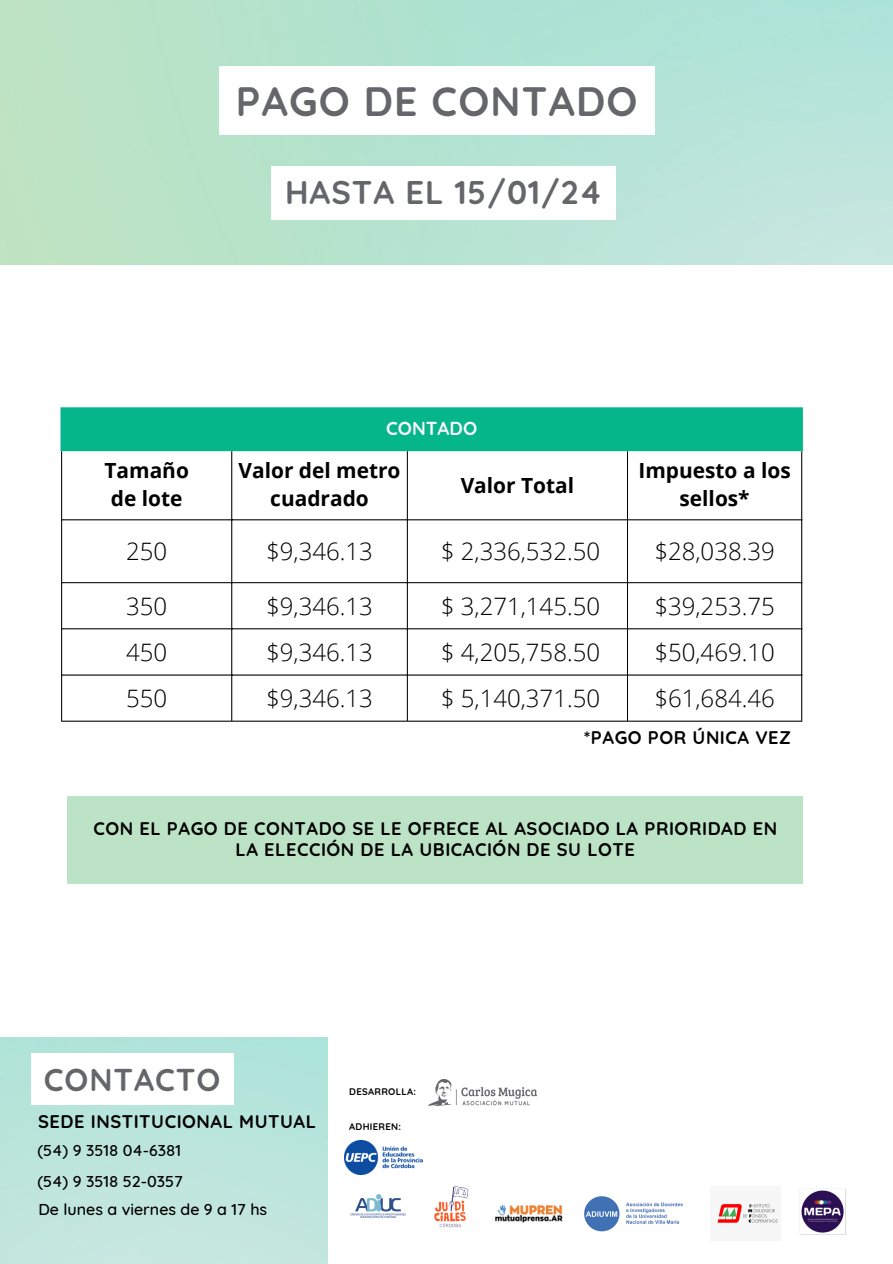
<style>
.page{position:relative;width:893px;height:1264px;background:#fff}
.page>*{position:absolute;margin:0;border:0;box-sizing:border-box;transform-origin:0 0}
.t1{font:700 40.95px "Quicksand";letter-spacing:.03em;color:#65666a}
.t2{font:700 32.7px "Quicksand";letter-spacing:.03em;color:#65666a}
.t3{font:700 31.5px "Quicksand";letter-spacing:.03em;color:#65666a}
.t4{font:300 24px "Open Sans";color:#000}
.t5{font:700 20.85px/28.2px "Open Sans";color:#000;text-align:center}
.t6{font:700 18.75px "Quicksand";color:#faf4ff}
.t7{font:700 18.3px/21.3px "Quicksand";letter-spacing:.03em;color:#000;text-align:center}
.t8{font:500 16.05px "Quicksand";color:#000}
.t9{font:700 9.6px "Quicksand";letter-spacing:.03em;color:#000}
</style>
<div class="page">
<div style="left:61px;top:408px;width:741px;height:42px;background:#05b68a"></div>
<hr style="left:61px;top:451px;width:1px;height:269px;background:#000">
<hr style="left:231px;top:451px;width:1px;height:269px;background:#000">
<hr style="left:407px;top:451px;width:1px;height:269px;background:#000">
<hr style="left:627px;top:451px;width:1px;height:269px;background:#000">
<hr style="left:801px;top:451px;width:1px;height:269px;background:#000">
<hr style="left:61px;top:519px;width:741px;height:1px;background:#000">
<hr style="left:61px;top:582px;width:741px;height:1px;background:#000">
<hr style="left:61px;top:628px;width:741px;height:1px;background:#000">
<hr style="left:61px;top:674px;width:741px;height:1px;background:#000">
<hr style="left:61px;top:720px;width:741px;height:1px;background:#000">
<hr style="left:60px;top:409px;width:3px;height:40px;background:#05b68a">
<hr style="left:60px;top:407px;width:742px;height:2px;background:#05b68a">
<hr style="left:60px;top:449px;width:742px;height:2px;background:#05b68a">
<div style="left:68px;top:796px;width:734px;height:87px;background:#bce3c5"></div>
<img style="left:428px;top:1079px;width:108px;height:26px">
<img style="left:494px;top:1204px;width:69px;height:19px">
<img style="left:434px;top:1186px;width:35px;height:42px">
<img style="left:344px;top:1140px;width:79px;height:34px">
<img style="left:350px;top:1194px;width:56px;height:24px">
<img style="left:800px;top:1189px;width:46px;height:46px">
<img style="left:584px;top:1196px;width:99px;height:36px">
<img style="left:717px;top:1203px;width:61px;height:20px">
<p class="t1" style="left:236px;top:75px;width:403px">PAGO DE CONTADO</p>
<p class="t2" style="left:285px;top:171px;width:319px">HASTA EL 15/01/24</p>
<p class="t5" style="left:104px;top:456px;width:86px">Tamaño</p>
<p class="t5" style="left:111px;top:484px;width:73px">de lote</p>
<p class="t6" style="left:386px;top:416px;width:93px">CONTADO</p>
<p class="t5" style="left:238px;top:456px;width:163px">Valor del metro cuadrado</p>
<p class="t5" style="left:460px;top:470px;width:115px">Valor Total</p>
<p class="t5" style="left:638px;top:456px;width:154px">Impuesto a los sellos*</p>
<p class="t4" style="left:126px;top:534px;width:43px">250</p>
<p class="t4" style="left:266px;top:534px;width:108px">$9,346.13</p>
<p class="t4" style="left:441px;top:534px;width:161px">$ 2,336,532.50</p>
<p class="t4" style="left:654px;top:534px;width:122px">$28,038.39</p>
<p class="t4" style="left:126px;top:589px;width:43px">350</p>
<p class="t4" style="left:266px;top:589px;width:108px">$9,346.13</p>
<p class="t4" style="left:441px;top:589px;width:161px">$ 3,271,145.50</p>
<p class="t4" style="left:654px;top:589px;width:122px">$39,253.75</p>
<p class="t4" style="left:126px;top:635px;width:43px">450</p>
<p class="t4" style="left:266px;top:635px;width:108px">$9,346.13</p>
<p class="t4" style="left:441px;top:635px;width:161px">$ 4,205,758.50</p>
<p class="t4" style="left:654px;top:635px;width:122px">$50,469.10</p>
<p class="t4" style="left:126px;top:681px;width:43px">550</p>
<p class="t4" style="left:266px;top:681px;width:108px">$9,346.13</p>
<p class="t4" style="left:441px;top:681px;width:161px">$ 5,140,371.50</p>
<p class="t4" style="left:654px;top:681px;width:122px">$61,684.46</p>
<p class="t7" style="left:583px;top:726px;width:209px">*PAGO POR ÚNICA VEZ</p>
<p class="t7" style="left:93px;top:817px;width:685px">CON EL PAGO DE CONTADO SE LE OFRECE AL ASOCIADO LA PRIORIDAD EN<br>LA ELECCIÓN DE LA UBICACIÓN DE SU LOTE</p>
<p class="t3" style="left:44px;top:1059px;width:178px">CONTACTO</p>
<p class="t7" style="left:38px;top:1110px;width:279px">SEDE INSTITUCIONAL MUTUAL</p>
<p class="t8" style="left:37px;top:1139px;width:145px">(54) 9 3518 04-6381</p>
<p class="t8" style="left:37px;top:1171px;width:147px">(54) 9 3518 52-0357</p>
<p class="t8" style="left:38px;top:1198px;width:230px">De lunes a viernes de 9 a 17 hs</p>
<p class="t9" style="left:349px;top:1085px;width:68px">DESARROLLA:</p>
<p class="t9" style="left:349px;top:1120px;width:53px">ADHIEREN:</p>
</div>
